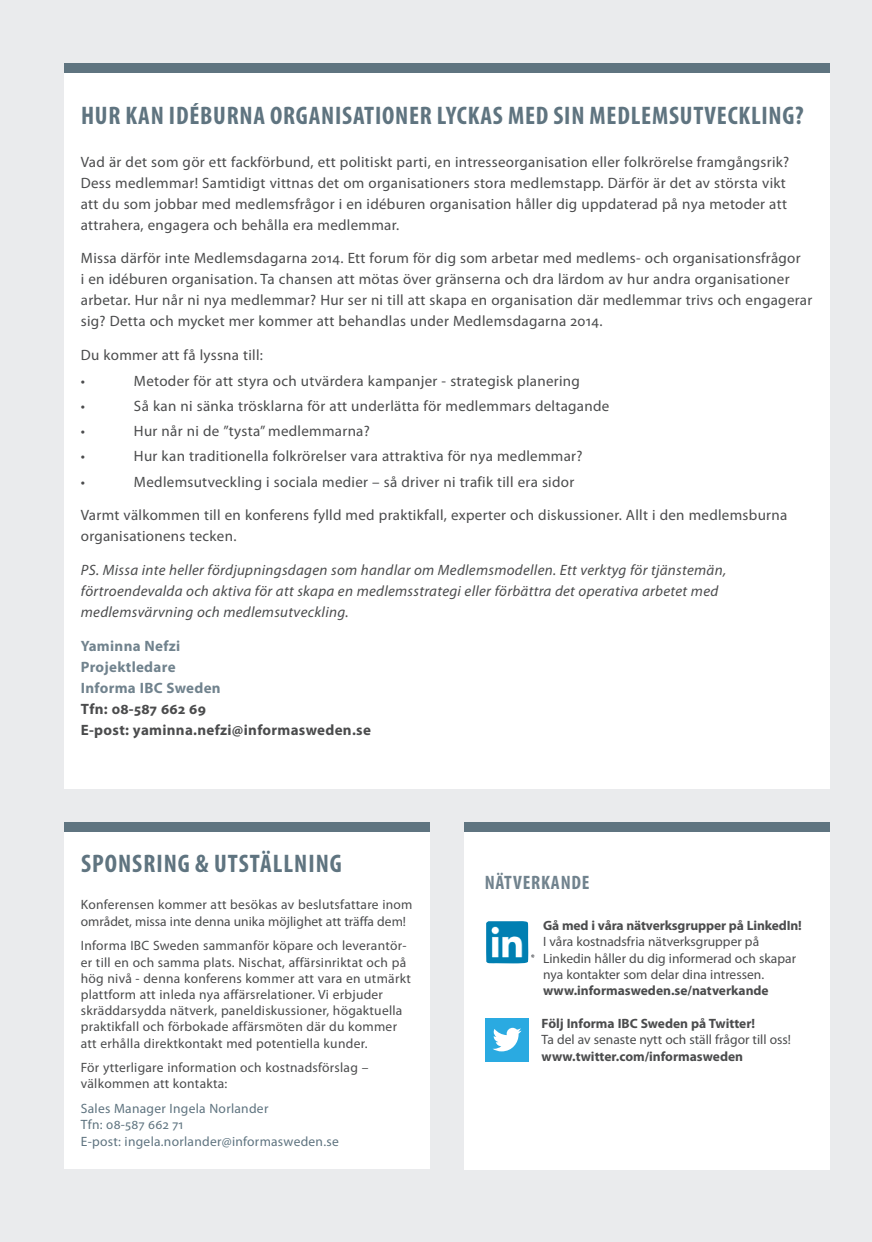
<style>
.page{position:relative;width:872px;height:1242px;background:#eaebed}
.page>*{position:absolute;margin:0;border:0;box-sizing:border-box;transform-origin:0 0}
.t1{font:700 condensed 25.5px "Myriad Pro";letter-spacing:.03em;color:#5f7480}
.t2{font:700 condensed 19.5px "Myriad Pro";letter-spacing:.04em;color:#71838e}
._2-Programpunkter{font:15px/21px "Myriad Pro";letter-spacing:.02em;color:#4b4c4d}
._2-Programpunkter_Bu{font:15px "Myriad Pro";letter-spacing:.02em;color:#4b4c4d}
._2-Programpunkter-2{font:italic 15px/21px "Myriad Pro";letter-spacing:.02em;color:#4b4c4d}
._2-Programpunkter-3{font:700 15px/21px "Myriad Pro";letter-spacing:.02em;color:#4b4c4d}
._2-Programpunkter-4{font:13.5px/16.2px "Myriad Pro";letter-spacing:.02em;color:#4b4c4d}
.Ruta_Bröd__Programsi{font:13.5px/16.2px "Myriad Pro";color:#4b4c4d}
._2-Programpunkter-5{font:13.5px/16.2px "Myriad Pro";color:#4b4c4d}
.Ruta_Bröd__Programsi-2{font:700 13.5px "Myriad Pro";letter-spacing:-.005em;color:#4b4c4d}
._2-Programpunkter-6{font:13.5px/16.2px "Myriad Pro";letter-spacing:.02em;color:#5f7480}
.s1{color:#71838e}
.s2{font-weight:700}
</style>
<div class="page">
<div style="left:64px;top:64px;width:765px;height:724px;background:#fff"></div>
<div style="left:463px;top:831px;width:366px;height:338px;background:#fff"></div>
<div style="left:464px;top:822px;width:365px;height:9px;background:#5f7480"></div>
<div style="left:64px;top:64px;width:765px;height:9px;background:#5f7480"></div>
<div style="left:64px;top:823px;width:365px;height:346px;background:#fff"></div>
<div style="left:64px;top:822px;width:365px;height:9px;background:#5f7480"></div>
<img style="left:486px;top:921px;width:48px;height:43px">
<div style="left:485px;top:1017px;width:44px;height:44px;background:#2aaae1"></div>
<svg style="left:492px;top:1027px;width:29px;height:24px"></svg>
<p class="t1" style="left:81px;top:100px;width:724px">HUR KAN IDÉBURNA ORGANISATIONER LYCKAS MED SIN MEDLEMSUTVECKLING?</p>
<p class="_2-Programpunkter" style="left:81px;top:151px;width:710px">Vad är det som gör ett fackförbund, ett politiskt parti, en intresseorganisation eller folkrörelse framgångsrik?<br>Dess medlemmar! Samtidigt vittnas det om organisationers stora medlemstapp. Därför är det av största vikt att du som jobbar med medlemsfrågor i en idéburen organisation håller dig uppdaterad på nya metoder att attrahera, engagera och behålla era medlemmar.</p>
<p class="_2-Programpunkter" style="left:81px;top:248px;width:733px">Missa därför inte Medlemsdagarna 2014. Ett forum för dig som arbetar med medlems- och organisationsfrågor<br>i en idéburen organisation. Ta chansen att mötas över gränserna och dra lärdom av hur andra organisationer arbetar. Hur når ni nya medlemmar? Hur ser ni till att skapa en organisation där medlemmar trivs och engagerar sig? Detta och mycket mer kommer att behandlas under Medlemsdagarna 2014.</p>
<p class="_2-Programpunkter" style="left:81px;top:344px;width:184px">Du kommer att få lyssna till:</p>
<p class="_2-Programpunkter_Bu" style="left:81px;top:371px;width:6px">•</p>
<p class="_2-Programpunkter_Bu" style="left:134px;top:371px;width:447px">Metoder för att styra och utvärdera kampanjer - strategisk planering</p>
<p class="_2-Programpunkter_Bu" style="left:81px;top:396px;width:6px">•</p>
<p class="_2-Programpunkter_Bu" style="left:134px;top:396px;width:477px">Så kan ni sänka trösklarna för att underlätta för medlemmars deltagande</p>
<p class="_2-Programpunkter_Bu" style="left:81px;top:422px;width:6px">•</p>
<p class="_2-Programpunkter_Bu" style="left:134px;top:422px;width:237px">Hur når ni de ”tysta” medlemmarna?</p>
<p class="_2-Programpunkter_Bu" style="left:81px;top:447px;width:6px">•</p>
<p class="_2-Programpunkter_Bu" style="left:134px;top:447px;width:450px">Hur kan traditionella folkrörelser vara attraktiva för nya medlemmar?</p>
<p class="_2-Programpunkter_Bu" style="left:81px;top:472px;width:6px">•</p>
<p class="_2-Programpunkter_Bu" style="left:134px;top:472px;width:442px">Medlemsutveckling i sociala medier – så driver ni trafik till era sidor</p>
<p class="_2-Programpunkter" style="left:81px;top:504px;width:708px">Varmt välkommen till en konferens fylld med praktikfall, experter och diskussioner. Allt i den medlemsburna organisationens tecken.</p>
<p class="_2-Programpunkter-2" style="left:81px;top:559px;width:647px">PS. Missa inte heller fördjupningsdagen som handlar om Medlemsmodellen. Ett verktyg för tjänstemän, förtroendevalda och aktiva för att skapa en medlemsstrategi eller förbättra det operativa arbetet med medlemsvärvning och medlemsutveckling.</p>
<p class="_2-Programpunkter-3" style="left:81px;top:635px;width:292px"><span class="s1">Yaminna Nefzi<br>Projektledare<br>Informa IBC Sweden<br></span>Tfn: 08-587 662 69<br>E-post: yaminna.nefzi@informasweden.se</p>
<p class="t1" style="left:81px;top:847px;width:262px">SPONSRING &amp; UTSTÄLLNING</p>
<p class="_2-Programpunkter-5" style="left:81px;top:896px;width:333px">Konferensen kommer att besökas av beslutsfattare inom området, missa inte denna unika möjlighet att träffa dem!</p>
<p class="_2-Programpunkter-4" style="left:81px;top:937px;width:331px">Informa IBC Sweden sammanför köpare och leverantör&shy;er till en och samma plats. Nischat, affärsinriktat och på hög nivå - denna konferens kommer att vara en utmärkt plattform att inleda nya affärsrelationer. Vi erbjuder skräddarsydda nätverk, paneldiskussioner, högaktuella praktikfall och förbokade affärsmöten där du kommer att erhålla direktkontakt med potentiella kunder.</p>
<p class="_2-Programpunkter-4" style="left:81px;top:1059px;width:289px">För ytterligare information och kostnadsförslag – välkommen att kontakta:</p>
<p class="_2-Programpunkter-6" style="left:81px;top:1100px;width:259px">Sales Manager Ingela Norlander<br>Tfn: 08-587 662 71<br>E-post: ingela.norlander@informasweden.se</p>
<p class="t2" style="left:484px;top:870px;width:106px">NÄTVERKANDE</p>
<p class="Ruta_Bröd__Programsi-2" style="left:543px;top:917px;width:260px">Gå med i våra nätverksgrupper på LinkedIn!</p>
<p class="Ruta_Bröd__Programsi" style="left:543px;top:933px;width:254px">I våra kostnadsfria nätverksgrupper på Linkedin håller du dig informerad och skapar nya kontakter som delar dina intressen. <span class="s2">www.informasweden.se/natverkande</span></p>
<p class="Ruta_Bröd__Programsi-2" style="left:541px;top:1015px;width:215px">Följ Informa IBC Sweden på Twitter!</p>
<p class="Ruta_Bröd__Programsi" style="left:541px;top:1031px;width:251px">Ta del av senaste nytt och ställ frågor till oss!</p>
<p class="Ruta_Bröd__Programsi-2" style="left:541px;top:1047px;width:203px">www.twitter.com/informasweden</p>
</div>
